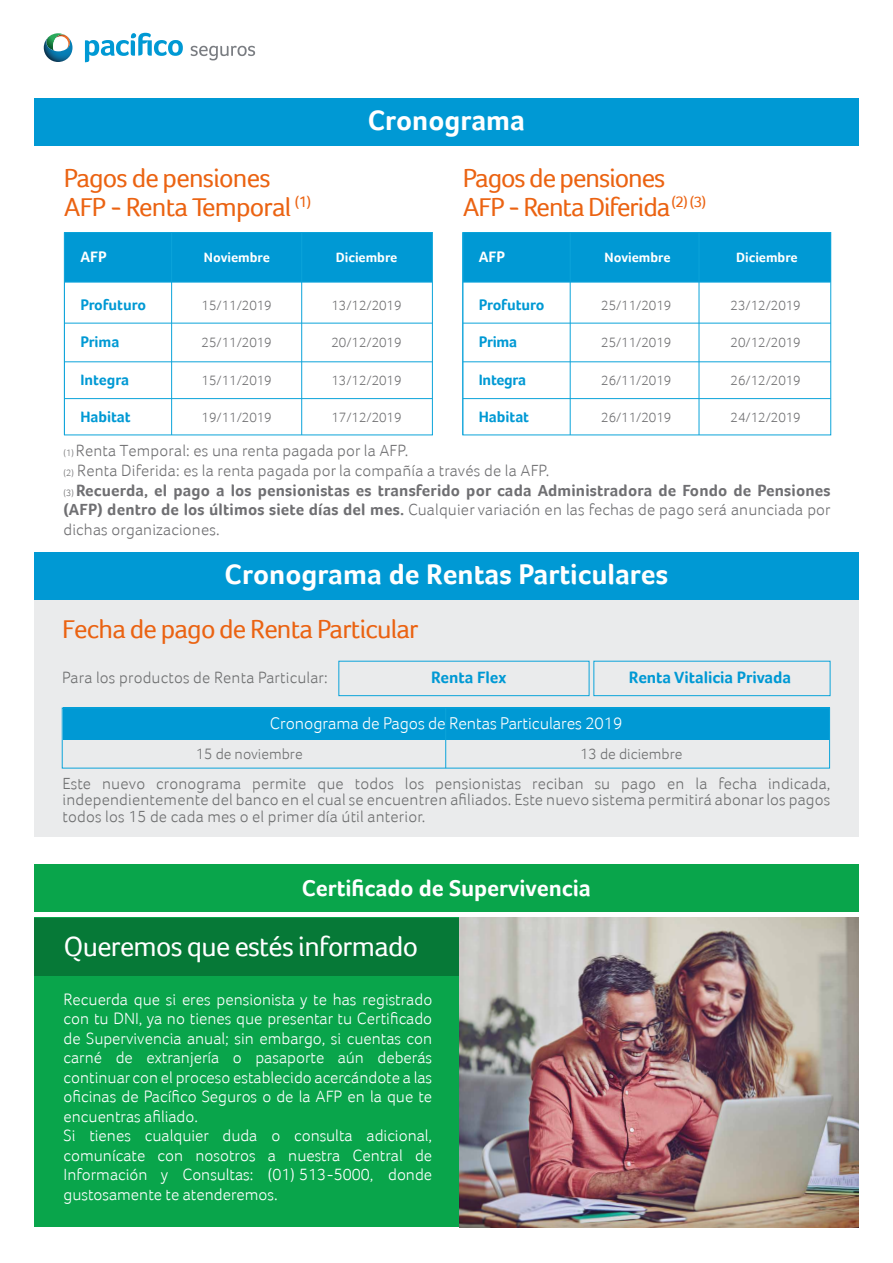
<style>
.page{position:relative;width:893px;height:1263px;background:#fff}
.page>*{position:absolute;margin:0;border:0;box-sizing:border-box;transform-origin:0 0}
.t1{font:700 28.8px "Foco";color:#fff}
.t2{font:28.5px "Foco";letter-spacing:-.025em;color:#fff}
.t3{font:27px/29px "Foco";letter-spacing:-.03em;color:#eb6312}
.t4{font:700 23.4px "Foco";letter-spacing:-.005em;color:#fff}
.t5{font:300 17.25px "Foco";letter-spacing:-.005em;color:#fff}
.t6{font:300 16.8px/19.5px "Foco";color:#fff}
.t7{font:700 16.8px "Foco";letter-spacing:-.005em;color:#0099d4}
.t8{font:700 16.5px/19.8px "Foco";letter-spacing:.01em;color:#6f6f72}
.t9{font:300 16.5px/16.5px "Foco";letter-spacing:.01em;color:#6e6f70;text-align:justify}
.t10{font:700 15.45px "Foco";letter-spacing:-.005em;color:#0099d4}
.t11{font:300 15.45px "Foco";color:#6e6f70}
.t12{font:700 15.45px "Foco";letter-spacing:-.005em;color:#fff}
.t13{font:300 13.95px "Foco";letter-spacing:-.005em;color:#707072}
.t14{font:700 13.95px "Foco";letter-spacing:-.005em;color:#fff}
.s1{font-weight:300;font-size:9.6px;color:#707072}
.s2{font-weight:300;color:#707072}
.s3{font-weight:300}
</style>
<div class="page">
<svg style="left:85px;top:33px;width:98px;height:30px"></svg>
<svg style="left:191px;top:46px;width:64px;height:14px"></svg>
<svg style="left:44px;top:33px;width:28px;height:29px"></svg>
<div style="left:34px;top:575px;width:825px;height:261px;background:#eaebec"></div>
<div style="left:63px;top:707px;width:767px;height:33px;background:#0099d4"></div>
<div style="left:62px;top:708px;width:768px;height:60px;border:1px solid #0ca4da"></div>
<hr style="left:445px;top:708px;width:1px;height:60px;background:#0ca4da">
<div style="left:593px;top:661px;width:237px;height:35px;border:1px solid #0ca4da"></div>
<div style="left:338px;top:661px;width:251px;height:35px;border:1px solid #0ca4da"></div>
<div style="left:34px;top:864px;width:824px;height:48px;background:#09a54b"></div>
<div style="left:34px;top:918px;width:825px;height:309px;background:#09a54b"></div>
<div style="left:34px;top:918px;width:426px;height:58px;background:#067937"></div>
<img style="left:459px;top:918px;width:400px;height:309px">
<div style="left:34px;top:552px;width:824px;height:48px;background:#0099d4"></div>
<div style="left:34px;top:98px;width:824px;height:48px;background:#0099d4"></div>
<div style="left:64px;top:233px;width:368px;height:49px;background:#0099d4"></div>
<div style="left:64px;top:232px;width:369px;height:203px;border:1px solid #0ca4da"></div>
<hr style="left:64px;top:361px;width:368px;height:1px;background:#0ca4da">
<hr style="left:64px;top:323px;width:368px;height:1px;background:#0ca4da">
<hr style="left:64px;top:282px;width:368px;height:1px;background:#12a5db">
<hr style="left:301px;top:233px;width:1px;height:202px;background:#0ca4da">
<hr style="left:171px;top:233px;width:1px;height:202px;background:#0ca4da">
<hr style="left:64px;top:233px;width:1px;height:202px;background:#12a5db">
<div style="left:463px;top:233px;width:368px;height:49px;background:#0099d4"></div>
<div style="left:462px;top:232px;width:369px;height:203px;border:1px solid #0ca4da"></div>
<hr style="left:463px;top:361px;width:368px;height:1px;background:#0ca4da">
<hr style="left:463px;top:323px;width:368px;height:1px;background:#0ca4da">
<hr style="left:463px;top:282px;width:368px;height:1px;background:#12a5db">
<hr style="left:699px;top:233px;width:1px;height:202px;background:#0ca4da">
<hr style="left:570px;top:233px;width:1px;height:202px;background:#0ca4da">
<hr style="left:462px;top:233px;width:1px;height:202px;background:#12a5db">
<hr style="left:64px;top:398px;width:368px;height:1px;background:#0ca4da">
<hr style="left:463px;top:398px;width:368px;height:1px;background:#0ca4da">
<h3 class="t3" style="left:64px;top:163px;width:249px">Pagos de pensiones<br>AFP - Renta Temporal <sup>(1)</sup></h3>
<p class="t12" style="left:80px;top:247px;width:28px">AFP</p>
<p class="t10" style="left:80px;top:296px;width:67px">Profuturo</p>
<p class="t10" style="left:80px;top:333px;width:41px">Prima</p>
<p class="t10" style="left:80px;top:370px;width:50px">Integra</p>
<p class="t10" style="left:80px;top:408px;width:52px">Habitat</p>
<p class="t14" style="left:204px;top:249px;width:67px">Noviembre</p>
<p class="t13" style="left:202px;top:297px;width:72px">15/11/2019</p>
<p class="t13" style="left:202px;top:335px;width:72px">25/11/2019</p>
<p class="t13" style="left:202px;top:372px;width:72px">15/11/2019</p>
<p class="t13" style="left:202px;top:409px;width:72px">19/11/2019</p>
<h1 class="t1" style="left:368px;top:104px;width:159px">Cronograma</h1>
<p class="t14" style="left:336px;top:249px;width:63px">Diciembre</p>
<p class="t13" style="left:331px;top:297px;width:72px">13/12/2019</p>
<p class="t13" style="left:331px;top:335px;width:72px">20/12/2019</p>
<p class="t13" style="left:331px;top:372px;width:72px">13/12/2019</p>
<p class="t13" style="left:331px;top:409px;width:72px">17/12/2019</p>
<h3 class="t3" style="left:463px;top:163px;width:245px">Pagos de pensiones<br>AFP - Renta Diferida <sup>(2)</sup> <sup>(3)</sup></h3>
<p class="t12" style="left:479px;top:247px;width:28px">AFP</p>
<p class="t10" style="left:479px;top:296px;width:67px">Profuturo</p>
<p class="t13" style="left:601px;top:297px;width:72px">25/11/2019</p>
<p class="t13" style="left:601px;top:335px;width:72px">25/11/2019</p>
<p class="t13" style="left:601px;top:372px;width:72px">26/11/2019</p>
<p class="t13" style="left:601px;top:409px;width:72px">26/11/2019</p>
<p class="t14" style="left:605px;top:249px;width:67px">Noviembre</p>
<p class="t10" style="left:479px;top:333px;width:40px">Prima</p>
<p class="t10" style="left:479px;top:370px;width:49px">Integra</p>
<p class="t10" style="left:479px;top:408px;width:52px">Habitat</p>
<p class="t14" style="left:736px;top:249px;width:63px">Diciembre</p>
<p class="t13" style="left:731px;top:297px;width:72px">23/12/2019</p>
<p class="t13" style="left:731px;top:335px;width:72px">20/12/2019</p>
<p class="t13" style="left:731px;top:372px;width:72px">26/12/2019</p>
<p class="t13" style="left:731px;top:409px;width:72px">24/12/2019</p>
<p class="t8" style="left:63px;top:440px;width:769px"><span class="s1">(1)</span> <span class="s2">Renta Temporal: es una renta pagada por la AFP.<br></span><span class="s1">(2)</span> <span class="s2">Renta Diferida: es la renta pagada por la compañía a través de la AFP.<br></span><span class="s1">(3)</span> Recuerda, el pago a los pensionistas es transferido por cada Administradora de Fondo de Pensiones (AFP) dentro de los últimos siete días del mes. <span class="s3">Cualquier variación en las fechas de pago será anunciada por dichas organizaciones.</span></p>
<h1 class="t1" style="left:225px;top:557px;width:445px">Cronograma de Rentas Particulares</h1>
<h3 class="t3" style="left:62px;top:614px;width:358px">Fecha de pago de Renta Particular</h3>
<p class="t9" style="left:62px;top:669px;width:267px">Para los productos de Renta Particular:</p>
<p class="t7" style="left:431px;top:668px;width:77px">Renta Flex</p>
<p class="t7" style="left:629px;top:668px;width:164px">Renta Vitalicia Privada</p>
<p class="t5" style="left:270px;top:713px;width:354px">Cronograma de Pagos de Rentas Particulares 2019</p>
<p class="t11" style="left:196px;top:745px;width:108px">15 de noviembre</p>
<p class="t11" style="left:580px;top:745px;width:104px">13 de diciembre</p>
<p class="t9" style="left:62px;top:775px;width:769px">Este nuevo cronograma permite que todos los pensionistas reciban su pago en la fecha indicada, independientemente del banco en el cual se encuentren afiliados. Este nuevo sistema permitirá abonar los pagos todos los 15 de cada mes o el primer día útil anterior.</p>
<h3 class="t4" style="left:302px;top:874px;width:291px">Certificado de Supervivencia</h3>
<h2 class="t2" style="left:63px;top:930px;width:356px">Queremos que estés informado</h2>
<p class="t6" style="left:64px;top:989px;width:370px">Recuerda que si eres pensionista y te has registrado con tu DNI, ya no tienes que presentar tu Certificado de Supervivencia anual; sin embargo, si cuentas con carné de extranjería o pasaporte aún deberás continuar con el proceso establecido acercándote a las oficinas de Pacífico Seguros o de la AFP en la que te encuentras afiliado.<br>Si tienes cualquier duda o consulta adicional, comunícate con nosotros a nuestra Central de Información y Consultas: (01) 513-5000, donde gustosamente te atenderemos.</p>
</div>
